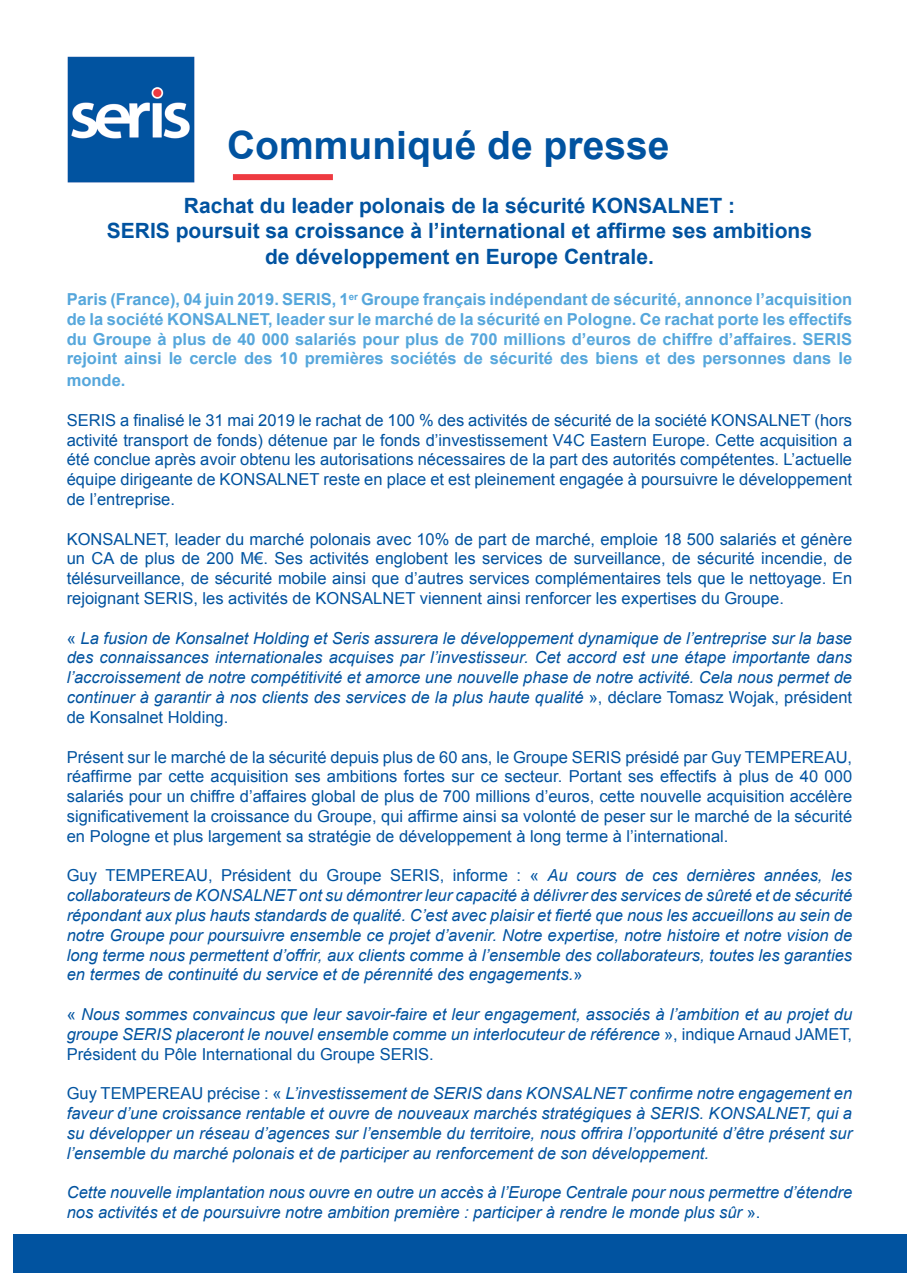
<style>
.page{position:relative;width:919px;height:1285px;background:#fff}
.page>*{position:absolute;margin:0;border:0;box-sizing:border-box;transform-origin:0 0}
.t1{font:700 39px "Arial";color:#0153a0}
.t2{font:700 21px "Arial";color:#0153a0}
.t3{font:italic 16.5px/19.8px "Arial";color:#0153a0;text-align:justify}
.t4{font:16.5px/19.8px "Arial";color:#0153a0;text-align:justify}
.t5{font:700 16.5px/19.8px "Arial";color:#56a7dc;text-align:justify}
.s1{font-style:normal}
</style>
<div class="page">
<img style="left:67px;top:56px;width:128px;height:127px">
<div style="left:233px;top:174px;width:100px;height:6px;background:#ee3a41"></div>
<div style="left:13px;top:1233px;width:893px;height:38px;background:#0153a0"></div>
<p class="t1" style="left:227px;top:118px;width:444px">Communiqué de presse</p>
<p class="t2" style="left:184px;top:191px;width:552px">Rachat du leader polonais de la sécurité KONSALNET :</p>
<p class="t2" style="left:107px;top:216px;width:706px">SERIS poursuit sa croissance à l’international et affirme ses ambitions</p>
<p class="t2" style="left:265px;top:241px;width:390px">de développement en Europe Centrale.</p>
<p class="t5" style="left:67px;top:289px;width:786px">Paris (France), 04 juin 2019. SERIS, 1<sup>er</sup> Groupe français indépendant de sécurité, annonce l’acquisition de la société KONSALNET, leader sur le marché de la sécurité en Pologne. Ce rachat porte les effectifs du Groupe à plus de 40 000 salariés pour plus de 700 millions d’euros de chiffre d’affaires. SERIS rejoint ainsi le cercle des 10 premières sociétés de sécurité des biens et des personnes dans le</p>
<p class="t5" style="left:67px;top:370px;width:60px">monde.</p>
<p class="t4" style="left:67px;top:410px;width:786px">SERIS a finalisé le 31 mai 2019 le rachat de 100 % des activités de sécurité de la société KONSALNET (hors activité transport de fonds) détenue par le fonds d’investissement V4C Eastern Europe. Cette acquisition a été conclue après avoir obtenu les autorisations nécessaires de la part des autorités compétentes. L’actuelle équipe dirigeante de KONSALNET reste en place et est pleinement engagée à poursuivre le développement de l’entreprise.</p>
<p class="t4" style="left:67px;top:528px;width:786px">KONSALNET, leader du marché polonais avec 10% de part de marché, emploie 18 500 salariés et génère un CA de plus de 200 M€. Ses activités englobent les services de surveillance, de sécurité incendie, de télésurveillance, de sécurité mobile ainsi que d’autres services complémentaires tels que le nettoyage. En rejoignant SERIS, les activités de KONSALNET viennent ainsi renforcer les expertises du Groupe.</p>
<p class="t3" style="left:67px;top:628px;width:786px"><span class="s1">«</span> La fusion de Konsalnet Holding et Seris assurera le développement dynamique de l’entreprise sur la base des connaissances internationales acquises par l’investisseur. Cet accord est une étape importante dans l’accroissement de notre compétitivité et amorce une nouvelle phase de notre activité. Cela nous permet de continuer à garantir à nos clients des services de la plus haute qualité <span class="s1">», déclare Tomasz Wojak, président de Konsalnet Holding.</span></p>
<p class="t4" style="left:67px;top:746px;width:786px">Présent sur le marché de la sécurité depuis plus de 60 ans, le Groupe SERIS présidé par Guy TEMPEREAU, réaffirme par cette acquisition ses ambitions fortes sur ce secteur. Portant ses effectifs à plus de 40 000 salariés pour un chiffre d’affaires global de plus de 700 millions d’euros, cette nouvelle acquisition accélère significativement la croissance du Groupe, qui affirme ainsi sa volonté de peser sur le marché de la sécurité en Pologne et plus largement sa stratégie de développement à long terme à l’international.</p>
<p class="t3" style="left:67px;top:865px;width:786px"><span class="s1">Guy TEMPEREAU, Président du Groupe SERIS, informe : «</span> Au cours de ces dernières années, les collaborateurs de KONSALNET ont su démontrer leur capacité à délivrer des services de sûreté et de sécurité répondant aux plus hauts standards de qualité. C’est avec plaisir et fierté que nous les accueillons au sein de notre Groupe pour poursuivre ensemble ce projet d’avenir. Notre expertise, notre histoire et notre vision de long terme nous permettent d’offrir, aux clients comme à l’ensemble des collaborateurs, toutes les garanties en termes de continuité du service et de pérennité des engagements.<span class="s1">»</span></p>
<p class="t3" style="left:67px;top:1004px;width:786px"><span class="s1">«</span> Nous sommes convaincus que leur savoir-faire et leur engagement, associés à l’ambition et au projet du groupe SERIS placeront le nouvel ensemble comme un interlocuteur de référence <span class="s1">», indique Arnaud JAMET, Président du Pôle International du Groupe SERIS.</span></p>
<p class="t3" style="left:67px;top:1083px;width:786px"><span class="s1">Guy TEMPEREAU précise : «</span> L’investissement de SERIS dans KONSALNET confirme notre engagement en faveur d’une croissance rentable et ouvre de nouveaux marchés stratégiques à SERIS. KONSALNET, qui a su développer un réseau d’agences sur l’ensemble du territoire, nous offrira l’opportunité d’être présent sur l’ensemble du marché polonais et de participer au renforcement de son développement.</p>
<p class="t3" style="left:67px;top:1182px;width:786px">Cette nouvelle implantation nous ouvre en outre un accès à l’Europe Centrale pour nous permettre d’étendre nos activités et de poursuivre notre ambition première : participer à rendre le monde plus sûr <span class="s1">».</span></p>
</div>
